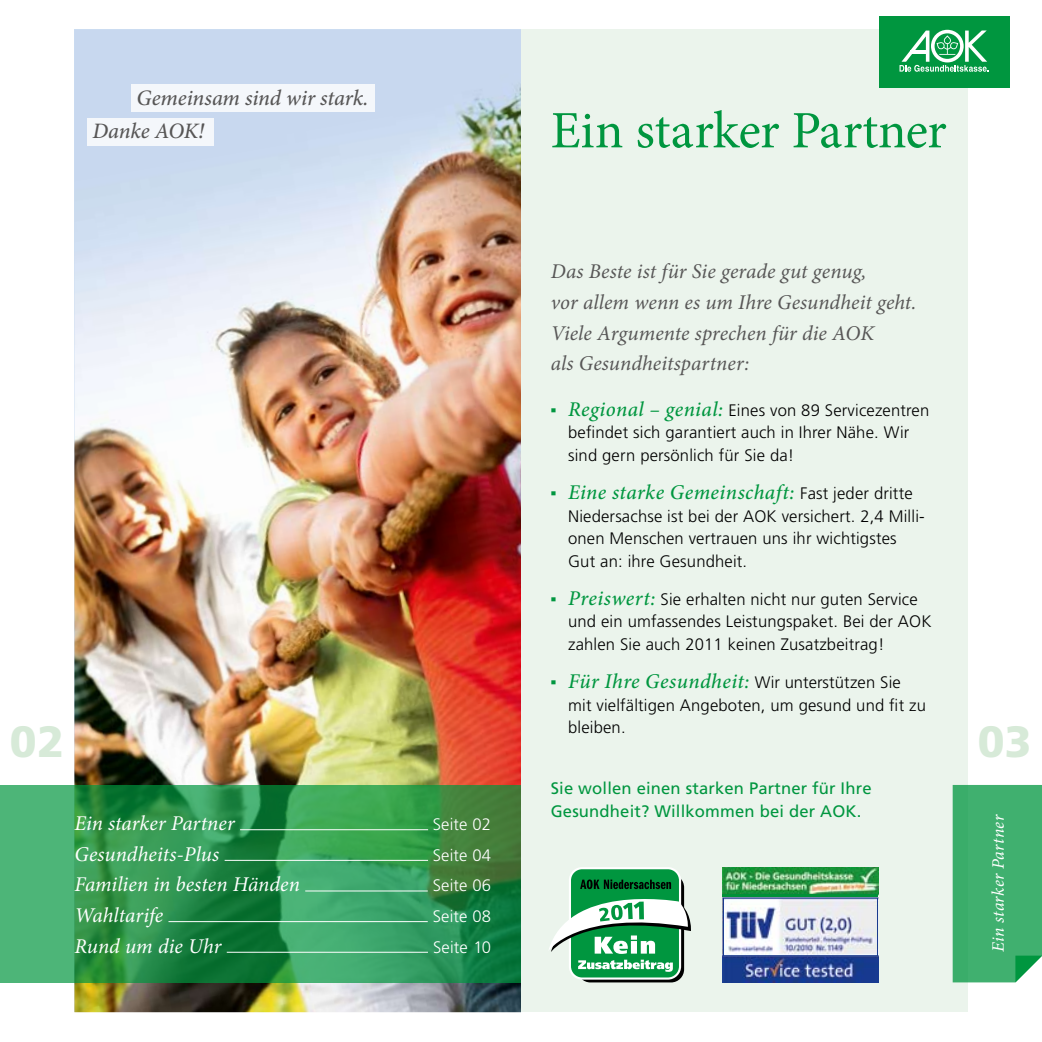
<style>
.page{position:relative;width:1042px;height:1042px;background:#fff}
.page>*{position:absolute;margin:0;border:0;box-sizing:border-box;transform-origin:0 0}
.t1{font:300 58.1px "Frutiger LT";color:#00963f;scale:.29 1}
.t2{font:52.5px "Minion Pro";letter-spacing:-.005em;color:#00963f}
.t3{font:900 43.75px "Frutiger LT";color:#d7ead8}
.t4{font:italic 500 22.05px/32.6px "Minion Pro";letter-spacing:-.01em;color:#575656}
.t5{font:italic 21px/30.6px "Minion Pro";letter-spacing:.005em;color:#575656}
.t6{font:italic 21px "Minion Pro";color:#fff}
.t7{font:italic 500 21px "Minion Pro";letter-spacing:.02em;color:#00963f}
.t8{font:italic 17.5px "Minion Pro";letter-spacing:.015em;color:#fff}
.t9{font:300 16.62px/22.8px "Frutiger LT";letter-spacing:.01em;color:#000}
.t10{font:16.62px/22.8px "Frutiger LT";letter-spacing:.01em;color:#00963f}
.t11{font:300 16.62px "Frutiger LT";letter-spacing:.01em;color:#fff}
.s1{font-family:"Minion Pro";font-weight:500;font-style:italic;font-size:21px;color:#00963f}
.s2{font-family:"Frutiger LT";font-weight:300;font-style:normal;font-size:16.62px;color:#000}
</style>
<div class="page">
<img style="left:74px;top:30px;width:447px;height:982px">
<div style="left:87px;top:118px;width:127px;height:27px;background:#f4f7fb"></div>
<div style="left:131px;top:85px;width:244px;height:27px;background:#f4f7fb"></div>
<div style="left:521px;top:30px;width:446px;height:982px;background:#ebf4ec"></div>
<div style="left:952px;top:785px;width:90px;height:197px;background:#40b06f"></div>
<div style="left:879px;top:16px;width:130px;height:72px;background:#00963f"></div>
<svg style="left:899px;top:30px;width:89px;height:42px"></svg>
<svg style="left:0;top:785px;width:521px;height:197px;background:#339653"></svg>
<hr style="left:240px;top:829px;width:188px;height:1px;background:#fff">
<hr style="left:225px;top:860px;width:203px;height:1px;background:#fff">
<hr style="left:305px;top:890px;width:123px;height:1px;background:#fff">
<hr style="left:168px;top:921px;width:260px;height:1px;background:#fff">
<hr style="left:227px;top:952px;width:201px;height:1px;background:#fff">
<img style="left:722px;top:867px;width:156px;height:115px">
<hr style="left:722px;top:894px;width:156px;height:3px;background:#019138">
<div style="left:723px;top:897px;width:155px;height:59px;border:1px solid #1a3b8e"></div>
<svg style="left:577px;top:874px;width:107px;height:108px"></svg>
<div style="left:570px;top:868px;width:110px;height:110px;background:#00963f;border-radius:12px"></div>
<div style="left:569px;top:867px;width:112px;height:112px;border:2px solid #fff;border-radius:12px"></div>
<svg style="left:549px;top:879px;width:142px;height:93px"></svg>
<h3 class="t4" style="left:92px;top:82px;width:277px;text-indent:44px">Gemeinsam sind wir stark.<br>Danke AOK!</h3>
<h2 class="t2" style="left:551px;top:95px;width:397px">Ein starker Partner</h2>
<p class="t5" style="left:551px;top:256px;width:367px">Das Beste ist für Sie gerade gut genug,<br>vor allem wenn es um Ihre Gesundheit geht.<br>Viele Argumente sprechen für die AOK<br>als Gesundheitspartner:</p>
<h1 class="t1" style="left:551px;top:373px;width:21px">-</h1>
<p class="t9" style="left:568px;top:399px;width:363px"><span class="s1">Regional – genial:</span> Eines von 89 Servicezentren befindet sich garantiert auch in Ihrer Nähe. Wir sind gern persönlich für Sie da!</p>
<h1 class="t1" style="left:551px;top:456px;width:21px">-</h1>
<p class="t7" style="left:568px;top:478px;width:346px">Eine starke Gemeinschaft: <span class="s2">Fast jeder dritte</span></p>
<p class="t9" style="left:568px;top:505px;width:358px">Niedersachse ist bei der AOK versichert. 2,4 Milli&shy;onen Menschen vertrauen uns ihr wichtigstes<br>Gut an: ihre Gesundheit.</p>
<h1 class="t1" style="left:551px;top:562px;width:21px">-</h1>
<p class="t9" style="left:568px;top:588px;width:365px"><span class="s1">Preiswert:</span> Sie erhalten nicht nur guten Service und ein umfassendes Leistungspaket. Bei der AOK zahlen Sie auch 2011 keinen Zusatzbeitrag!</p>
<h1 class="t1" style="left:551px;top:645px;width:21px">-</h1>
<p class="t7" style="left:568px;top:667px;width:334px">Für Ihre Gesundheit: <span class="s2">Wir unterstützen Sie</span></p>
<p class="t9" style="left:568px;top:694px;width:359px">mit vielfältigen Angeboten, um gesund und fit zu bleiben.</p>
<h3 class="t3" style="left:10px;top:715px;width:56px">02</h3>
<h3 class="t3" style="left:978px;top:715px;width:55px">03</h3>
<p class="t6" style="left:74px;top:809px;width:162px">Ein starker Partner</p>
<p class="t11" style="left:433px;top:815px;width:60px">Seite 02</p>
<p class="t6" style="left:74px;top:839px;width:146px">Gesundheits-Plus</p>
<p class="t11" style="left:433px;top:845px;width:60px">Seite 04</p>
<p class="t6" style="left:74px;top:870px;width:227px">Familien in besten Händen</p>
<p class="t11" style="left:433px;top:876px;width:60px">Seite 06</p>
<p class="t6" style="left:74px;top:901px;width:90px">Wahltarife</p>
<p class="t11" style="left:433px;top:907px;width:60px">Seite 08</p>
<p class="t6" style="left:74px;top:931px;width:149px">Rund um die Uhr</p>
<p class="t11" style="left:433px;top:937px;width:60px">Seite 10</p>
<p class="t10" style="left:551px;top:777px;width:322px">Sie wollen einen starken Partner für Ihre<br>Gesundheit? Willkommen bei der AOK.</p>
<p class="t8" style="left:986px;top:952px;width:139px;rotate:-90deg">Ein starker Partner</p>
</div>
